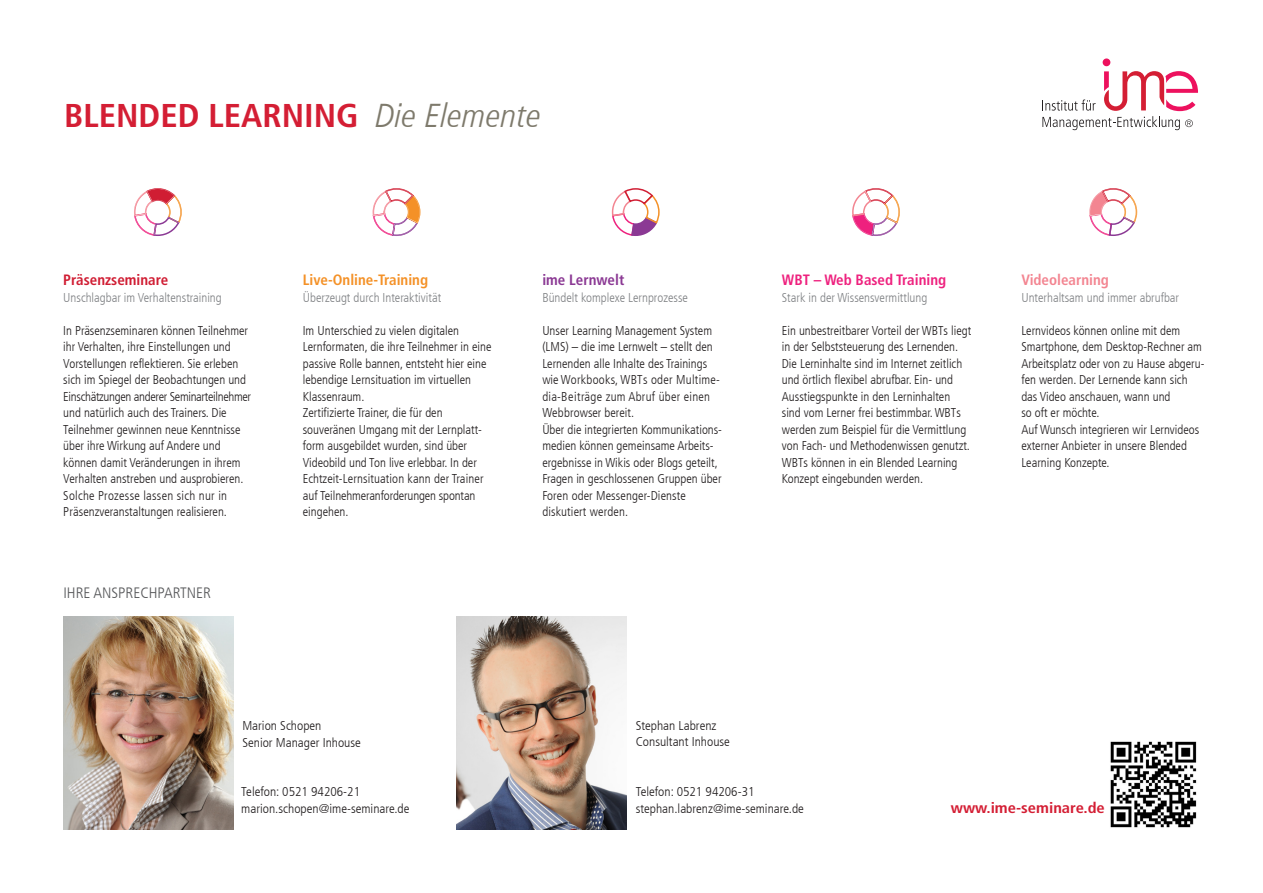
<style>
.page{position:relative;width:1263px;height:893px;background:#fff}
.page>*{position:absolute;margin:0;border:0;box-sizing:border-box;transform-origin:0 0}
.t1{font:700 condensed 33px "Frutiger LT Com";color:#d41e34;scale:1.05 1}
._02_Fließtext_Inhalt{font:700 condensed 15px "Frutiger LT Com";color:#f49127}
._02_Fließtext_Inhalt-2{font:700 condensed 15px "Frutiger LT Com";color:#ee217e}
.t2{font:300 condensed 15px "Frutiger LT Com";color:#57585a;scale:1.05 1}
.t3{font:700 condensed 15px "Frutiger LT Com";color:#d41e34;scale:1.1 1}
._02_Fließtext_Inhalt-3{font:700 condensed 15px "Frutiger LT Com";color:#d01d33}
._02_Fließtext_Inhalt-4{font:700 condensed 15px "Frutiger LT Com";color:#f38591}
._02_Fließtext_Inhalt-5{font:700 condensed 15px "Frutiger LT Com";color:#8b3994}
._02_Fließtext_Inhalt-6{font:300 condensed 12.75px/16.5px "Frutiger LT Com";color:#231f20}
._02_Fließtext_Inhalt-7{font:300 condensed 12.75px "Frutiger LT Com";color:#231f20;scale:1.05 1}
._02_Fließtext_Inhalt-8{font:300 condensed 12.75px "Frutiger LT Com";color:#808285}
.s1{font-weight:300;font-style:italic;color:#7e7a6c}
</style>
<div class="page">
<img style="left:1110px;top:741px;width:87px;height:87px">
<img style="left:456px;top:617px;width:170px;height:212px">
<img style="left:64px;top:617px;width:170px;height:212px">
<div style="left:1103px;top:58px;width:7px;height:8px;background:#ed115e;border-radius:50%"></div>
<svg style="left:1042px;top:71px;width:156px;height:59px"></svg>
<svg style="left:134px;top:188px;width:48px;height:48px"></svg>
<svg style="left:372px;top:188px;width:49px;height:48px"></svg>
<svg style="left:611px;top:188px;width:49px;height:48px"></svg>
<svg style="left:852px;top:188px;width:48px;height:48px"></svg>
<svg style="left:1089px;top:188px;width:49px;height:48px"></svg>
<p class="t1" style="left:64px;top:96px;width:456px">BLENDED LEARNING <span class="s1">Die Elemente</span></p>
<p class="_02_Fließtext_Inhalt-3" style="left:63px;top:271px;width:106px">Präsenzseminare</p>
<p class="_02_Fließtext_Inhalt-8" style="left:63px;top:290px;width:160px">Unschlagbar im Verhaltenstraining</p>
<p class="_02_Fließtext_Inhalt-6" style="left:63px;top:322px;width:189px">In Präsenzseminaren können Teilnehmer ihr Verhalten, ihre Einstellungen und Vorstellungen reflektieren. Sie erleben sich im Spiegel der Beobachtungen und Einschätzungen anderer Seminarteilnehmer und natürlich auch des Trainers. Die Teilnehmer gewinnen neue Kenntnisse über ihre Wirkung auf Andere und können damit Veränderungen in ihrem Verhalten anstreben und ausprobieren.<br>Solche Prozesse lassen sich nur in Präsenzveranstaltungen realisieren.</p>
<p class="t2" style="left:63px;top:584px;width:142px">IHRE ANSPRECHPARTNER</p>
<p class="_02_Fließtext_Inhalt" style="left:303px;top:271px;width:127px">Live-Online-Training</p>
<p class="_02_Fließtext_Inhalt-8" style="left:303px;top:290px;width:140px">Überzeugt durch Interaktivität</p>
<p class="_02_Fließtext_Inhalt-6" style="left:303px;top:322px;width:190px">Im Unterschied zu vielen digitalen Lernformaten, die ihre Teilnehmer in eine passive Rolle bannen, entsteht hier eine lebendige Lernsituation im virtuellen Klassenraum.</p>
<p class="_02_Fließtext_Inhalt-6" style="left:303px;top:404px;width:182px">Zertifizierte Trainer, die für den souveränen Umgang mit der Lernplatt&shy;form ausgebildet wurden, sind über Videobild und Ton live erlebbar. In der Echtzeit-Lernsituation kann der Trainer auf Teilnehmeranforderungen spontan eingehen.</p>
<p class="_02_Fließtext_Inhalt-7" style="left:242px;top:719px;width:77px">Marion Schopen</p>
<p class="_02_Fließtext_Inhalt-7" style="left:242px;top:735px;width:114px">Senior Manager Inhouse</p>
<p class="_02_Fließtext_Inhalt-5" style="left:542px;top:271px;width:83px">ime Lernwelt</p>
<p class="_02_Fließtext_Inhalt-8" style="left:542px;top:290px;width:147px">Bündelt komplexe Lernprozesse</p>
<p class="_02_Fließtext_Inhalt-6" style="left:542px;top:322px;width:179px">Unser Learning Management System (LMS) – die ime Lernwelt – stellt den<br>Lernenden alle Inhalte des Trainings wie Workbooks, WBTs oder Multime&shy;dia-Beiträge zum Abruf über einen<br>Webbrowser bereit.</p>
<p class="_02_Fließtext_Inhalt-6" style="left:542px;top:421px;width:181px">Über die integrierten Kommunikations&shy;medien können gemeinsame Arbeits&shy;ergebnisse in Wikis oder Blogs geteilt, Fragen in geschlossenen Gruppen über Foren oder Messenger-Dienste diskutiert werden.</p>
<p class="_02_Fließtext_Inhalt-7" style="left:636px;top:718px;width:78px">Stephan Labrenz</p>
<p class="_02_Fließtext_Inhalt-7" style="left:636px;top:734px;width:91px">Consultant Inhouse</p>
<p class="_02_Fließtext_Inhalt-2" style="left:782px;top:271px;width:166px">WBT – Web Based Training</p>
<p class="_02_Fließtext_Inhalt-8" style="left:782px;top:290px;width:147px">Stark in der Wissensvermittlung</p>
<p class="_02_Fließtext_Inhalt-6" style="left:782px;top:322px;width:191px">Ein unbestreitbarer Vorteil der WBTs liegt in der Selbststeuerung des Lernenden.<br>Die Lerninhalte sind im Internet zeitlich und örtlich flexibel abrufbar. Ein- und Ausstiegspunkte in den Lerninhalten sind vom Lerner frei bestimmbar. WBTs werden zum Beispiel für die Vermittlung von Fach- und Methodenwissen genutzt.</p>
<p class="_02_Fließtext_Inhalt-6" style="left:782px;top:454px;width:177px">WBTs können in ein Blended Learning<br>Konzept eingebunden werden.</p>
<p class="_02_Fließtext_Inhalt-4" style="left:1021px;top:271px;width:89px">Videolearning</p>
<p class="_02_Fließtext_Inhalt-8" style="left:1021px;top:290px;width:159px">Unterhaltsam und immer abrufbar</p>
<p class="_02_Fließtext_Inhalt-6" style="left:1021px;top:322px;width:185px">Lernvideos können online mit dem Smartphone, dem Desktop-Rechner am Arbeitsplatz oder von zu Hause abgeru&shy;fen werden. Der Lernende kann sich das Video anschauen, wann und</p>
<p class="_02_Fließtext_Inhalt-6" style="left:1021px;top:404px;width:80px">so oft er möchte.</p>
<p class="_02_Fließtext_Inhalt-6" style="left:1021px;top:421px;width:179px">Auf Wunsch integrieren wir Lernvideos externer Anbieter in unsere Blended<br>Learning Konzepte.</p>
<p class="_02_Fließtext_Inhalt-7" style="left:241px;top:784px;width:115px">Telefon: 0521 94206-21</p>
<p class="_02_Fließtext_Inhalt-7" style="left:241px;top:801px;width:162px">marion.schopen@ime-seminare.de</p>
<p class="_02_Fließtext_Inhalt-7" style="left:636px;top:784px;width:115px">Telefon: 0521 94206-31</p>
<p class="_02_Fließtext_Inhalt-7" style="left:636px;top:801px;width:162px">stephan.labrenz@ime-seminare.de</p>
<p class="t3" style="left:951px;top:799px;width:141px">www.ime-seminare.de</p>
</div>
